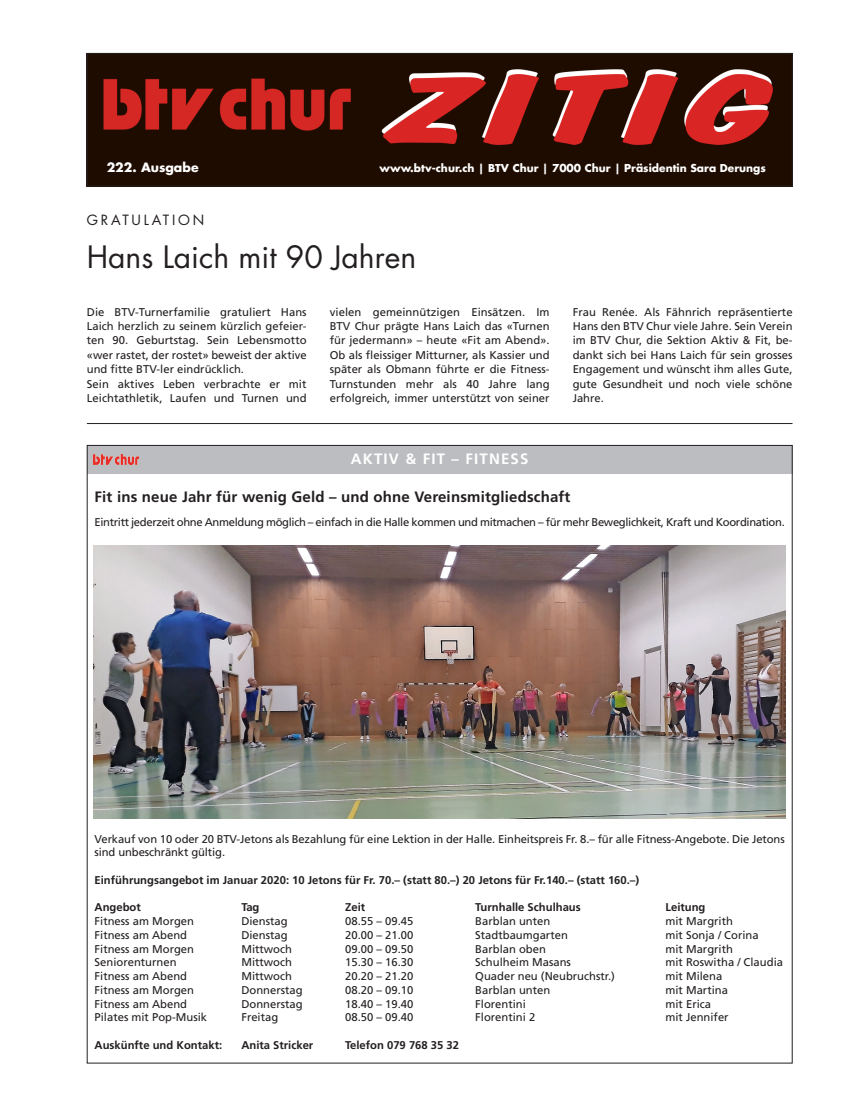
<style>
.page{position:relative;width:867px;height:1120px;background:#fff}
.page>*{position:absolute;margin:0;border:0;box-sizing:border-box;transform-origin:0 0}
._705_BTV_Titel_24pt{font:30px "Futura Std";color:#231f20}
._730_BTV_Titel_12pt{font:700 15px "Frutiger LT Std";letter-spacing:.01em;color:#231f20}
._715_BTV_Kopf-Box_gr{font:700 15px "Frutiger LT Std";letter-spacing:.075em;color:#fff}
._700_BTV_Spitzmarke{font:13.75px "Futura Std";letter-spacing:.2em;color:#231f20}
.t1{font:700 12.5px "Futura Std";color:#fff}
._740_BTV_Grundschrif{font:11.25px/14.4px "Frutiger LT Std";color:#231f20;text-align:justify}
._750_BTV_Grundschrif{font:11.25px/13.8px "Frutiger LT Std";color:#231f20}
._750_BTV_Grundschrif-2{font:700 11.25px "Frutiger LT Std";color:#231f20}
._750_BTV_Grundschrif-3{font:11.25px "Frutiger LT Std";letter-spacing:-.03em;color:#231f20}
.t2{font:700 10.62px "Futura Std";color:#fff}
</style>
<div class="page">
<img style="left:89px;top:55px;width:701px;height:129px">
<div style="left:87px;top:53px;width:705px;height:133px;border:1px solid #231f20"></div>
<hr style="left:87px;top:423px;width:705px;height:1px;background:#231f20">
<div style="left:87px;top:445px;width:705px;height:29px;background:#bcbdc0"></div>
<img style="left:94px;top:455px;width:44px;height:9px">
<img style="left:94px;top:546px;width:691px;height:273px">
<p class="t1" style="left:107px;top:159px;width:93px">222. Ausgabe</p>
<p class="t2" style="left:379px;top:161px;width:388px">www.btv-chur.ch | BTV Chur | 7000 Chur | Präsidentin Sara Derungs</p>
<p class="_700_BTV_Spitzmarke" style="left:87px;top:212px;width:119px">GRATULATION</p>
<p class="_705_BTV_Titel_24pt" style="left:87px;top:237px;width:331px">Hans Laich mit 90 Jahren</p>
<p class="_740_BTV_Grundschrif" style="left:87px;top:305px;width:221px">Die BTV-Turnerfamilie gratuliert Hans Laich herzlich zu seinem kürzlich gefeier&shy;ten 90. Geburtstag. Sein Lebensmotto «wer rastet, der rostet» beweist der aktive und fitte BTV-ler eindrücklich.</p>
<p class="_740_BTV_Grundschrif" style="left:87px;top:376px;width:221px">Sein aktives Leben verbrachte er mit<br>Leichtathletik, Laufen und Turnen und</p>
<p class="_740_BTV_Grundschrif" style="left:330px;top:305px;width:221px">vielen gemeinnützigen Einsätzen. Im BTV Chur prägte Hans Laich das «Turnen für jedermann» – heute «Fit am Abend».<br>Ob als fleissiger Mitturner, als Kassier und später als Obmann führte er die Fitness-Turnstunden mehr als 40 Jahre lang erfolgreich, immer unterstützt von seiner</p>
<p class="_740_BTV_Grundschrif" style="left:572px;top:305px;width:221px">Frau Renée. Als Fähnrich repräsentierte Hans den BTV Chur viele Jahre. Sein Verein im BTV Chur, die Sektion Aktiv &amp; Fit, be&shy;dankt sich bei Hans Laich für sein grosses Engagement und wünscht ihm alles Gute, gute Gesundheit und noch viele schöne Jahre.</p>
<p class="_715_BTV_Kopf-Box_gr" style="left:351px;top:450px;width:179px">AKTIV &amp; FIT – FITNESS</p>
<p class="_730_BTV_Titel_12pt" style="left:95px;top:488px;width:477px">Fit ins neue Jahr für wenig Geld – und ohne Vereinsmitgliedschaft</p>
<p class="_750_BTV_Grundschrif-3" style="left:95px;top:516px;width:691px">Eintritt jederzeit ohne Anmeldung möglich – einfach in die Halle kommen und mitmachen – für mehr Beweglichkeit, Kraft und Koordination.</p>
<p class="_750_BTV_Grundschrif" style="left:95px;top:832px;width:691px">Verkauf von 10 oder 20 BTV-Jetons als Bezahlung für eine Lektion in der Halle. Einheitspreis Fr. 8.– für alle Fitness-Angebote. Die Jetons sind unbeschränkt gültig.</p>
<p class="_750_BTV_Grundschrif-2" style="left:95px;top:873px;width:546px">Einführungsangebot im Januar 2020: 10 Jetons für Fr. 70.– (statt 80.–) 20 Jetons für Fr.140.– (statt 160.–)</p>
<p class="_750_BTV_Grundschrif-2" style="left:95px;top:901px;width:48px">Angebot</p>
<p class="_750_BTV_Grundschrif-2" style="left:241px;top:901px;width:20px">Tag</p>
<p class="_750_BTV_Grundschrif-2" style="left:345px;top:901px;width:22px">Zeit</p>
<p class="_750_BTV_Grundschrif-2" style="left:475px;top:901px;width:107px">Turnhalle Schulhaus</p>
<p class="_750_BTV_Grundschrif-2" style="left:665px;top:901px;width:42px">Leitung</p>
<p class="_750_BTV_Grundschrif" style="left:95px;top:914px;width:101px">Fitness am Morgen</p>
<p class="_750_BTV_Grundschrif" style="left:241px;top:914px;width:48px">Dienstag</p>
<p class="_750_BTV_Grundschrif" style="left:345px;top:914px;width:70px">08.55 – 09.45</p>
<p class="_750_BTV_Grundschrif" style="left:475px;top:914px;width:77px">Barblan unten</p>
<p class="_750_BTV_Grundschrif" style="left:665px;top:914px;width:69px">mit Margrith</p>
<p class="_750_BTV_Grundschrif" style="left:95px;top:928px;width:94px">Fitness am Abend</p>
<p class="_750_BTV_Grundschrif" style="left:241px;top:928px;width:48px">Dienstag</p>
<p class="_750_BTV_Grundschrif" style="left:345px;top:928px;width:70px">20.00 – 21.00</p>
<p class="_750_BTV_Grundschrif" style="left:475px;top:928px;width:94px">Stadtbaumgarten</p>
<p class="_750_BTV_Grundschrif" style="left:665px;top:928px;width:95px">mit Sonja / Corina</p>
<p class="_750_BTV_Grundschrif" style="left:95px;top:942px;width:101px">Fitness am Morgen</p>
<p class="_750_BTV_Grundschrif" style="left:241px;top:942px;width:52px">Mittwoch</p>
<p class="_750_BTV_Grundschrif" style="left:345px;top:942px;width:70px">09.00 – 09.50</p>
<p class="_750_BTV_Grundschrif" style="left:475px;top:942px;width:72px">Barblan oben</p>
<p class="_750_BTV_Grundschrif" style="left:665px;top:942px;width:69px">mit Margrith</p>
<p class="_750_BTV_Grundschrif" style="left:95px;top:955px;width:83px">Seniorenturnen</p>
<p class="_750_BTV_Grundschrif" style="left:241px;top:955px;width:52px">Mittwoch</p>
<p class="_750_BTV_Grundschrif" style="left:345px;top:955px;width:70px">15.30 – 16.30</p>
<p class="_750_BTV_Grundschrif" style="left:475px;top:955px;width:97px">Schulheim Masans</p>
<p class="_750_BTV_Grundschrif" style="left:665px;top:955px;width:119px">mit Roswitha / Claudia</p>
<p class="_750_BTV_Grundschrif" style="left:95px;top:969px;width:94px">Fitness am Abend</p>
<p class="_750_BTV_Grundschrif" style="left:241px;top:969px;width:52px">Mittwoch</p>
<p class="_750_BTV_Grundschrif" style="left:345px;top:969px;width:70px">20.20 – 21.20</p>
<p class="_750_BTV_Grundschrif" style="left:475px;top:969px;width:141px">Quader neu (Neubruchstr.)</p>
<p class="_750_BTV_Grundschrif" style="left:665px;top:969px;width:58px">mit Milena</p>
<p class="_750_BTV_Grundschrif" style="left:95px;top:983px;width:101px">Fitness am Morgen</p>
<p class="_750_BTV_Grundschrif" style="left:241px;top:983px;width:63px">Donnerstag</p>
<p class="_750_BTV_Grundschrif" style="left:345px;top:983px;width:70px">08.20 – 09.10</p>
<p class="_750_BTV_Grundschrif" style="left:475px;top:983px;width:77px">Barblan unten</p>
<p class="_750_BTV_Grundschrif" style="left:665px;top:983px;width:64px">mit Martina</p>
<p class="_750_BTV_Grundschrif" style="left:95px;top:997px;width:94px">Fitness am Abend</p>
<p class="_750_BTV_Grundschrif" style="left:241px;top:997px;width:63px">Donnerstag</p>
<p class="_750_BTV_Grundschrif" style="left:345px;top:997px;width:70px">18.40 – 19.40</p>
<p class="_750_BTV_Grundschrif" style="left:475px;top:997px;width:52px">Florentini</p>
<p class="_750_BTV_Grundschrif" style="left:665px;top:997px;width:47px">mit Erica</p>
<p class="_750_BTV_Grundschrif" style="left:95px;top:1010px;width:114px">Pilates mit Pop-Musik</p>
<p class="_750_BTV_Grundschrif" style="left:241px;top:1010px;width:38px">Freitag</p>
<p class="_750_BTV_Grundschrif" style="left:345px;top:1010px;width:70px">08.50 – 09.40</p>
<p class="_750_BTV_Grundschrif" style="left:475px;top:1010px;width:62px">Florentini 2</p>
<p class="_750_BTV_Grundschrif" style="left:665px;top:1010px;width:65px">mit Jennifer</p>
<p class="_750_BTV_Grundschrif-2" style="left:95px;top:1038px;width:129px">Auskünfte und Kontakt:</p>
<p class="_750_BTV_Grundschrif-2" style="left:241px;top:1038px;width:73px">Anita Stricker</p>
<p class="_750_BTV_Grundschrif-2" style="left:345px;top:1038px;width:115px">Telefon 079 768 35 32</p>
</div>
